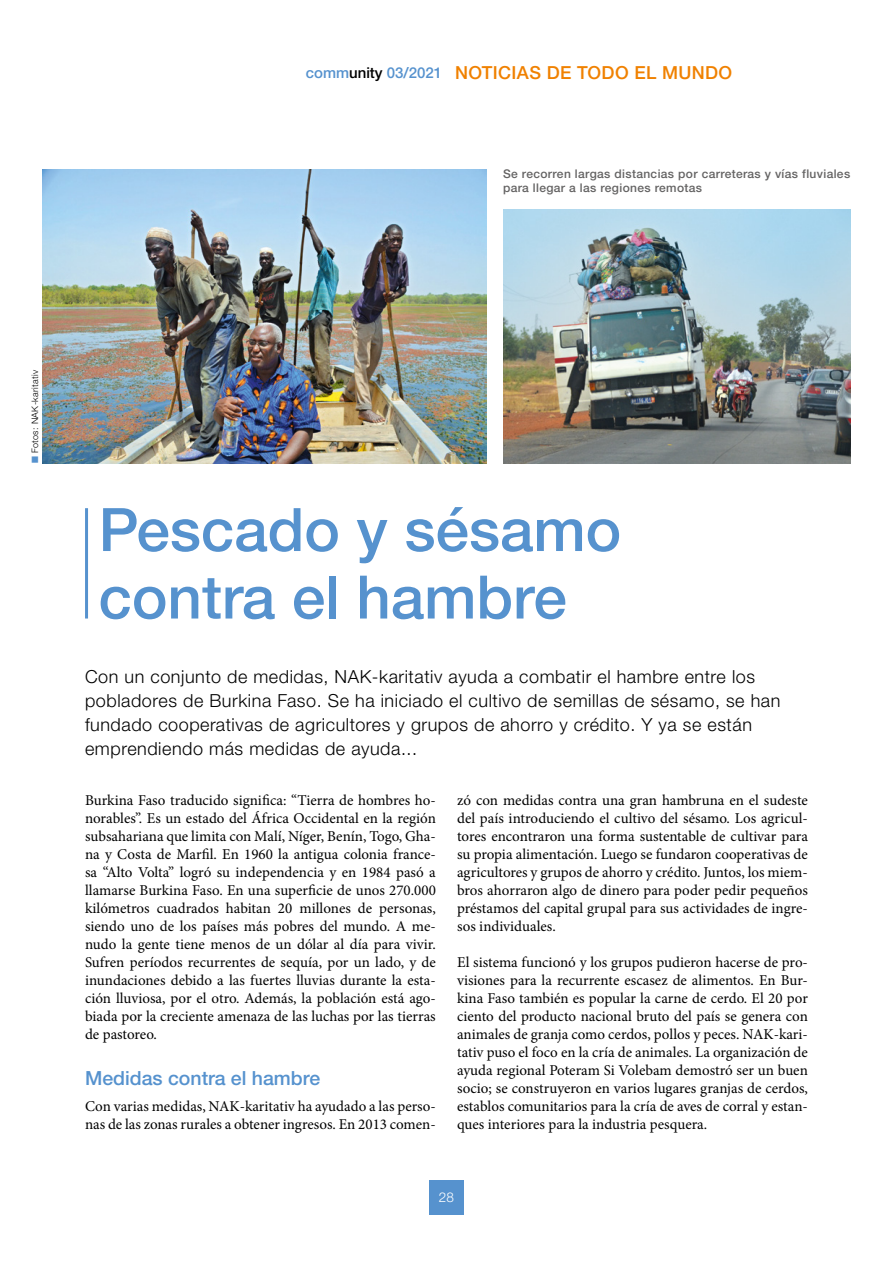
<style>
.page{position:relative;width:893px;height:1263px;background:#fff}
.page>*{position:absolute;margin:0;border:0;box-sizing:border-box;transform-origin:0 0}
.t1{font:500 60px/67.5px "Helvetica Neue LTW1 G";color:#5692ce}
.t2{font:500 19.5px "Helvetica Neue LTW1 G";color:#5692ce}
.t3{font:300 18px/24px "Helvetica Neue LTW1 G";letter-spacing:.03em;color:#000}
.t4{font:500 18px "Helvetica Neue LTW1 G";letter-spacing:.02em;color:#f08100}
.t5{font:15px/18px "Minion Pro";color:#000;text-align:justify}
.t6{font:300 13.5px "Helvetica Neue LTW1 G";color:#fff}
.t7{font:500 12px/14.4px "Helvetica Neue LTW1 G";letter-spacing:.03em;color:#646363}
.t8{font:300 9px "Helvetica Neue LTW1 G";letter-spacing:.04em;color:#000}
.s1{font-size:15px;color:#5692ce}
.s2{font-size:15px;color:#000}
.s3{color:#5692ce}
</style>
<div class="page">
<div style="left:429px;top:1180px;width:34px;height:34px;background:#5692ce"></div>
<hr style="left:85px;top:508px;width:3px;height:110px;background:#5692ce">
<img style="left:503px;top:209px;width:347px;height:254px">
<img style="left:43px;top:169px;width:443px;height:294px">
<p class="t4" style="left:306px;top:61px;width:428px"><span class="s1">comm</span><span class="s2">unity</span> <span class="s1">03/2021</span> NOTICIAS DE TODO EL MUNDO</p>
<p class="t7" style="left:503px;top:167px;width:349px">Se recorren largas distancias por carreteras y vías fluviales para llegar a las regiones remotas</p>
<p class="t8" style="left:29px;top:463px;width:95px;rotate:-90deg"><span class="s3">■</span> Fotos: NAK-karitativ</p>
<h1 class="t1" style="left:99px;top:496px;width:524px">Pescado y sésamo contra el hambre</h1>
<p class="t3" style="left:85px;top:664px;width:697px">Con un conjunto de medidas, NAK-karitativ ayuda a combatir el hambre entre los pobladores de Burkina Faso. Se ha iniciado el cultivo de semillas de sésamo, se han fundado cooperativas de agricultores y grupos de ahorro y crédito. Y ya se están emprendiendo más medidas de ayuda...</p>
<p class="t5" style="left:85px;top:791px;width:352px">Burkina Faso traducido significa: “Tierra de hombres ho&shy;norables”. Es un estado del África Occidental en la región subsahariana que limita con Malí, Níger, Benín, Togo, Gha&shy;na y Costa de Marfil. En 1960 la antigua colonia france&shy;sa “Alto Volta” logró su independencia y en 1984 pasó a llamarse Burkina Faso. En una superficie de unos 270.000 kilómetros cuadrados habitan 20 millones de personas, siendo uno de los países más pobres del mundo. A me&shy;nudo la gente tiene menos de un dólar al día para vivir.<br>Sufren períodos recurrentes de sequía, por un lado, y de inundaciones debido a las fuertes lluvias durante la esta&shy;ción lluviosa, por el otro. Además, la población está ago&shy;biada por la creciente amenaza de las luchas por las tierras de pastoreo.</p>
<h2 class="t2" style="left:85px;top:1066px;width:237px">Medidas contra el hambre</h2>
<p class="t5" style="left:85px;top:1097px;width:352px">Con varias medidas, NAK-karitativ ha ayudado a las perso&shy;nas de las zonas rurales a obtener ingresos. En 2013 comen-</p>
<p class="t5" style="left:457px;top:791px;width:352px">zó con medidas contra una gran hambruna en el sudeste del país introduciendo el cultivo del sésamo. Los agricul&shy;tores encontraron una forma sustentable de cultivar para su propia alimentación. Luego se fundaron cooperativas de agricultores y grupos de ahorro y crédito. Juntos, los miem&shy;bros ahorraron algo de dinero para poder pedir pequeños préstamos del capital grupal para sus actividades de ingre&shy;sos individuales.</p>
<p class="t5" style="left:457px;top:953px;width:352px">El sistema funcionó y los grupos pudieron hacerse de pro&shy;visiones para la recurrente escasez de alimentos. En Bur&shy;kina Faso también es popular la carne de cerdo. El 20 por ciento del producto nacional bruto del país se genera con animales de granja como cerdos, pollos y peces. NAK-kari&shy;tativ puso el foco en la cría de animales. La organización de ayuda regional Poteram Si Volebam demostró ser un buen socio; se construyeron en varios lugares granjas de cerdos, establos comunitarios para la cría de aves de corral y estan&shy;ques interiores para la industria pesquera.</p>
<p class="t6" style="left:439px;top:1189px;width:17px">28</p>
</div>
